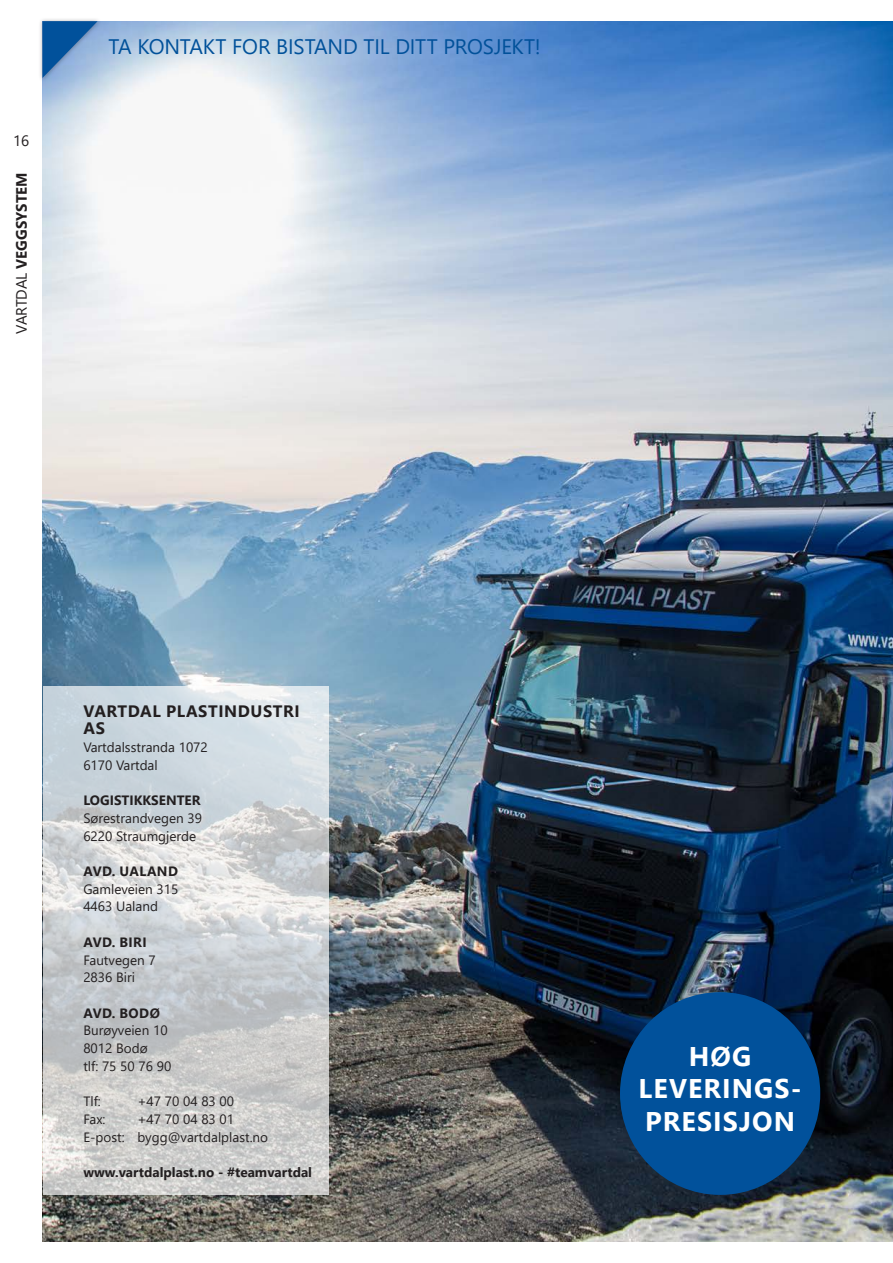
<style>
.page{position:relative;width:893px;height:1263px;background:#fff}
.page>*{position:absolute;margin:0;border:0;box-sizing:border-box;transform-origin:0 0}
.t1{font:700 27px "Segoe UI";letter-spacing:.04em;color:#fff}
.t2{font:21px "Segoe UI";letter-spacing:-.01em;color:#01519a}
.t3{font:700 16.5px/17.7px "Segoe UI";letter-spacing:.035em;color:#231f20}
.t4{font:700 15px "Segoe UI";color:#231f20}
.t5{font:15px "Segoe UI";color:#231f20}
.t6{font:13.5px "Segoe UI";color:#231f20}
.t7{font:700 13.5px "Segoe UI";color:#231f20}
.t8{font:700 13.5px "Segoe UI";letter-spacing:.035em;color:#231f20}
.s1{font-weight:400}
</style>
<div class="page">
<img style="left:43px;top:21px;width:850px;height:1221px">
<div style="left:620px;top:992px;width:200px;height:203px;background:#01519b;border-radius:50%"></div>
<svg style="left:43px;top:687px;width:285px;height:508px;background:#cfd2d4"></svg>
<div style="left:38px;top:17px;width:64px;height:65px;background:#231f20;opacity:.37"></div>
<svg style="left:43px;top:21px;width:55px;height:57px;background:#4c82ba"></svg>
<p class="t5" style="left:13px;top:126px;width:18px">16</p>
<p class="t4" style="left:7px;top:334px;width:163px;rotate:-90deg"><span class="s1">VARTDAL</span> VEGGSYSTEM</p>
<p class="t2" style="left:109px;top:27px;width:434px">TA KONTAKT FOR BISTAND TIL DITT PROSJEKT!</p>
<p class="t3" style="left:84px;top:701px;width:218px">VARTDAL PLASTINDUSTRI<br>AS</p>
<p class="t6" style="left:83px;top:734px;width:126px">Vartdalsstranda 1072</p>
<p class="t6" style="left:83px;top:752px;width:76px">6170 Vartdal</p>
<p class="t7" style="left:83px;top:788px;width:119px">LOGISTIKKSENTER</p>
<p class="t6" style="left:83px;top:805px;width:120px">Sørestrandvegen 39</p>
<p class="t6" style="left:83px;top:823px;width:114px">6220 Straumgjerde</p>
<p class="t8" style="left:84px;top:858px;width:96px">AVD. UALAND</p>
<p class="t6" style="left:83px;top:876px;width:97px">Gamleveien 315</p>
<p class="t6" style="left:83px;top:894px;width:76px">4463 Ualand</p>
<p class="t7" style="left:84px;top:929px;width:65px">AVD. BIRI</p>
<p class="t6" style="left:83px;top:947px;width:74px">Fautvegen 7</p>
<p class="t6" style="left:83px;top:965px;width:53px">2836 Biri</p>
<p class="t7" style="left:84px;top:1000px;width:78px">AVD. BODØ</p>
<p class="t6" style="left:83px;top:1018px;width:86px">Burøyveien 10</p>
<p class="t6" style="left:83px;top:1035px;width:66px">8012 Bodø</p>
<p class="t6" style="left:83px;top:1053px;width:90px">tlf: 75 50 76 90</p>
<p class="t6" style="left:83px;top:1088px;width:19px">Tlf:</p>
<p class="t6" style="left:137px;top:1088px;width:98px">+47 70 04 83 00</p>
<p class="t6" style="left:83px;top:1106px;width:24px">Fax:</p>
<p class="t6" style="left:137px;top:1106px;width:98px">+47 70 04 83 01</p>
<p class="t6" style="left:83px;top:1124px;width:186px">E-post: bygg@vartdalplast.no</p>
<p class="t7" style="left:83px;top:1159px;width:230px">www.vartdalplast.no - #teamvartdal</p>
<p class="t1" style="left:689px;top:1031px;width:64px">HØG</p>
<p class="t1" style="left:638px;top:1063px;width:165px">LEVERINGS-</p>
<p class="t1" style="left:645px;top:1095px;width:151px">PRESISJON</p>
</div>
